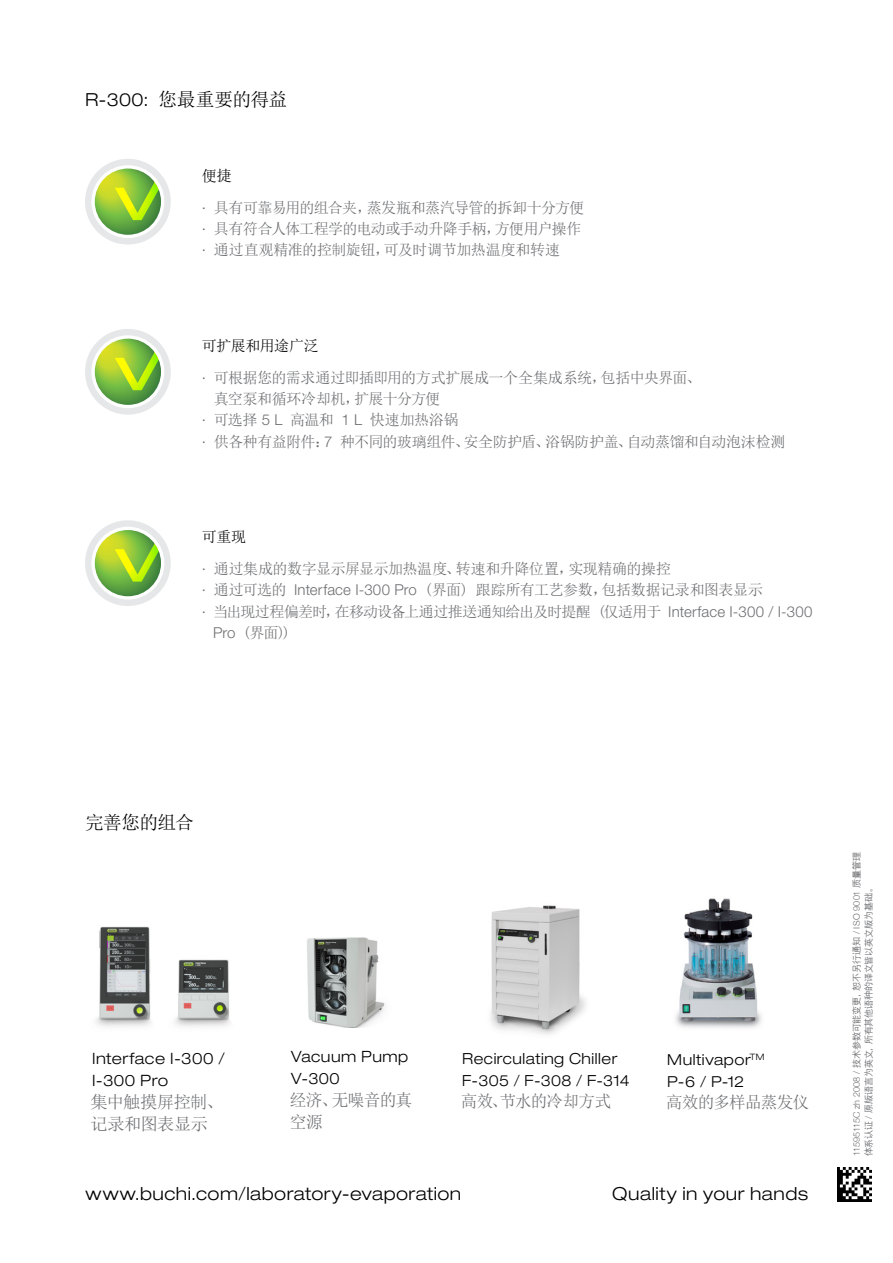
<style>
.page{position:relative;width:893px;height:1263px;background:#fff}
.page>*{position:absolute;margin:0;border:0;box-sizing:border-box;transform-origin:0 0}
.ZH_Title{font:18.75px "Sim Sun";letter-spacing:-.03em;color:#000}
.EN_Note_large{font:300 expanded 18px "Helvetica Neue LT Std";letter-spacing:.025em;color:#000}
.EN_Title{font:300 expanded 18px "Helvetica Neue LT Std";color:#000}
.t1{font:17.25px/22.2px "Sim Sun";letter-spacing:-.03em;color:#6d6e71}
.t2{font:17.1px/22px "Sim Sun";letter-spacing:-.045em;color:#6d6e71}
.t3{font:16.8px "Sim Sun";letter-spacing:-.04em;color:#6d6e71}
.t4{font:16.65px "Sim Sun";letter-spacing:-.05em;color:#6d6e71}
.t5{font:300 expanded 15.6px/22px "Helvetica Neue LT Std";letter-spacing:.035em;color:#000}
.t6{font:300 expanded 15.3px/21.6px "Helvetica Neue LT Std";letter-spacing:.035em;color:#000}
.t7{font:300 expanded 15.15px/21.5px "Helvetica Neue LT Std";letter-spacing:.035em;color:#000}
.t8{font:15px/21.3px "Sim Sun";letter-spacing:-.035em;color:#6d6e71}
.t9{font:15px/21.3px "Sim Sun";letter-spacing:-.055em;color:#6d6e71}
.EN_Title_small_down{font:15px "Sim Sun";letter-spacing:-.025em;color:#000}
.ZH_Barcode{font:300 9px/12px "Buchi";color:#6d6e71}
.s1{font-family:"Helvetica Neue LT Std";font-weight:300}
</style>
<div class="page">
<div style="left:85px;top:159px;width:86px;height:86px;background:#e6e7e8;border-radius:50%"></div>
<svg style="left:91px;top:165px;width:73px;height:73px"></svg>
<svg style="left:95px;top:169px;width:66px;height:66px"></svg>
<svg style="left:110px;top:168px;width:51px;height:67px;background:#9bc852"></svg>
<div style="left:85px;top:329px;width:86px;height:86px;background:#e6e7e8;border-radius:50%"></div>
<svg style="left:91px;top:335px;width:73px;height:73px"></svg>
<svg style="left:95px;top:339px;width:66px;height:66px"></svg>
<svg style="left:110px;top:338px;width:51px;height:67px;background:#9bc852"></svg>
<div style="left:85px;top:520px;width:86px;height:86px;background:#e6e7e8;border-radius:50%"></div>
<svg style="left:91px;top:527px;width:73px;height:73px"></svg>
<svg style="left:95px;top:530px;width:66px;height:66px"></svg>
<svg style="left:110px;top:530px;width:51px;height:66px;background:#9ac74f"></svg>
<img style="left:838px;top:1167px;width:34px;height:34px">
<img style="left:675px;top:898px;width:87px;height:130px">
<img style="left:307px;top:937px;width:78px;height:91px">
<img style="left:490px;top:905px;width:96px;height:130px">
<img style="left:96px;top:926px;width:55px;height:101px">
<img style="left:175px;top:959px;width:55px;height:68px">
<p class="EN_Title" style="left:85px;top:89px;width:65px">R-300:</p>
<p class="ZH_Title" style="left:159px;top:90px;width:130px">您最重要的得益</p>
<p class="EN_Title_small_down" style="left:202px;top:168px;width:31px">便捷</p>
<p class="t8" style="left:202px;top:197px;width:384px"><span class="s1">∙</span> 具有可靠易用的组合夹，蒸发瓶和蒸汽导管的拆卸十分方便</p>
<p class="t8" style="left:202px;top:218px;width:381px"><span class="s1">∙</span> 具有符合人体工程学的电动或手动升降手柄，方便用户操作</p>
<p class="t8" style="left:202px;top:239px;width:360px"><span class="s1">∙</span> 通过直观精准的控制旋钮，可及时调节加热温度和转速</p>
<p class="EN_Title_small_down" style="left:202px;top:338px;width:118px">可扩展和用途广泛</p>
<p class="t8" style="left:214px;top:367px;width:489px;text-indent:-12px"><span class="s1">∙</span> 可根据您的需求通过即插即用的方式扩展成一个全集成系统，包括中央界面、真空泵和循环冷却机，扩展十分方便</p>
<p class="t8" style="left:202px;top:409px;width:258px"><span class="s1">∙</span> 可选择 <span class="s1">5 L</span> 高温和 <span class="s1">1 L</span> 快速加热浴锅</p>
<p class="t8" style="left:202px;top:430px;width:585px"><span class="s1">∙</span> 供各种有益附件：<span class="s1">7</span> 种不同的玻璃组件、安全防护盾、浴锅防护盖、自动蒸馏和自动泡沫检测</p>
<p class="EN_Title_small_down" style="left:202px;top:529px;width:46px">可重现</p>
<p class="t8" style="left:202px;top:558px;width:471px"><span class="s1">∙</span> 通过集成的数字显示屏显示加热温度、转速和升降位置，实现精确的操控</p>
<p class="t8" style="left:202px;top:579px;width:563px"><span class="s1">∙</span> 通过可选的 <span class="s1">Interface I-300 Pro</span> (界面) 跟踪所有工艺参数，包括数据记录和图表显示</p>
<p class="t9" style="left:213px;top:601px;width:601px;text-indent:-11px"><span class="s1">∙</span> 当出现过程偏差时，在移动设备上通过推送通知给出及时提醒 (仅适用于 <span class="s1">Interface I-300 / I-300<br>Pro</span> (界面))</p>
<p class="ZH_Title" style="left:85px;top:813px;width:110px">完善您的组合</p>
<p class="t5" style="left:92px;top:1047px;width:134px">Interface I-300 /<br>I-300 Pro</p>
<p class="t1" style="left:91px;top:1091px;width:134px">集中触摸屏控制、记录和图表显示</p>
<p class="t5" style="left:291px;top:1045px;width:119px">Vacuum Pump<br>V-300</p>
<p class="t2" style="left:290px;top:1089px;width:124px">经济、无噪音的真空源</p>
<p class="t6" style="left:462px;top:1048px;width:169px">Recirculating Chiller<br>F-305 / F-308 / F-314</p>
<p class="t3" style="left:461px;top:1093px;width:152px">高效、节水的冷却方式</p>
<p class="t7" style="left:667px;top:1049px;width:99px">Multivapor<sup>TM<br></sup>P-6 / P-12</p>
<p class="t4" style="left:666px;top:1094px;width:145px">高效的多样品蒸发仪</p>
<p class="EN_Note_large" style="left:86px;top:1182px;width:377px">www.buchi.com/laboratory-evaporation</p>
<p class="EN_Note_large" style="left:612px;top:1182px;width:197px">Quality in your hands</p>
<p class="ZH_Barcode" style="left:851px;top:1156px;width:306px;rotate:-90deg">11595115C zh 2008 / 技术参数可能变更，恕不另行通知 / ISO 9001 质量管理体系认证 / 原版语言为英文，所有其他语种的译文皆以英文版为基础。</p>
</div>
